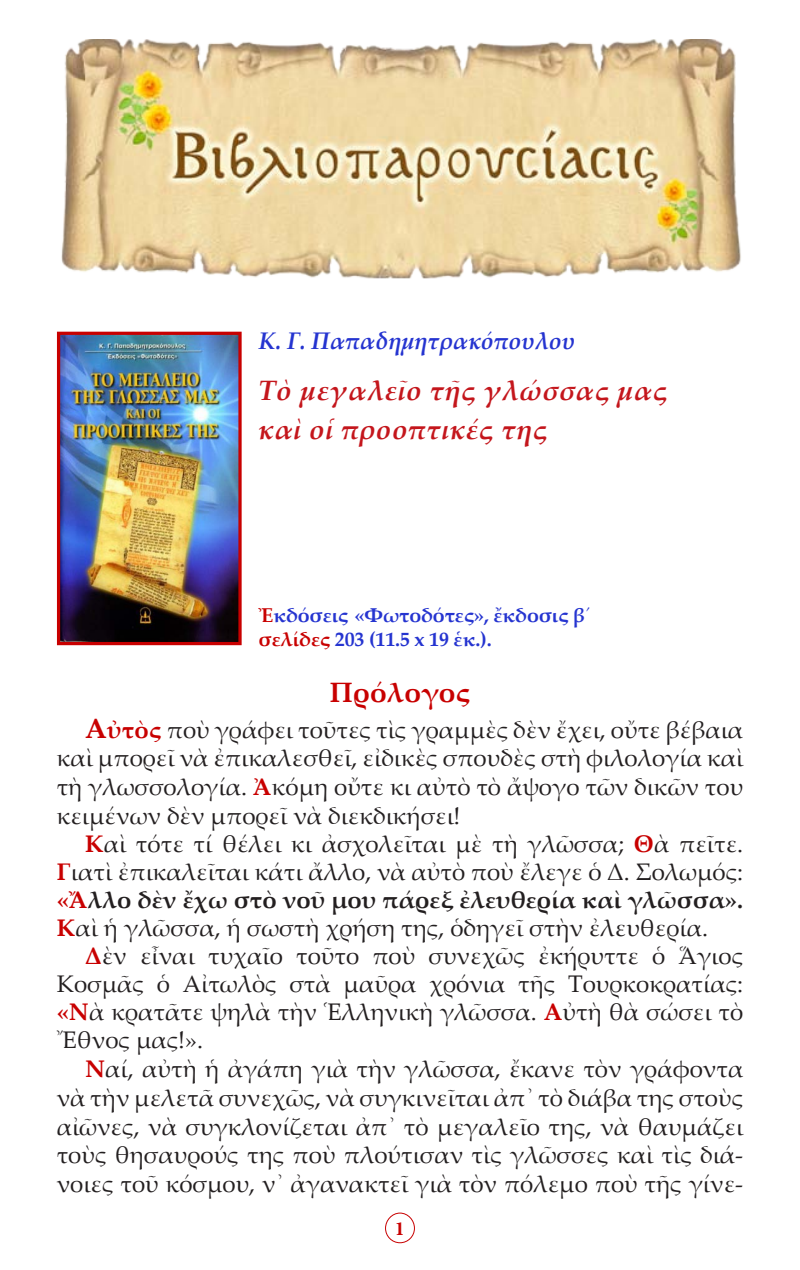
<style>
.page{position:relative;width:800px;height:1270px;background:#fff}
.page>*{position:absolute;margin:0;border:0;box-sizing:border-box;transform-origin:0 0}
.t1{font:italic 700 28px "Palatino Linotype";letter-spacing:.02em;color:#c4161c}
.t2{font:700 28px "Palatino Linotype";letter-spacing:.01em;color:#c80000}
.t3{font:24px/28.8px "Palatino Linotype";color:#231f20;text-align:justify}
.t4{font:italic 700 24px "Palatino Linotype";color:#2534d0}
.t5{font:700 20px "Palatino Linotype";letter-spacing:-.01em;color:#2534d0}
.t6{font:700 20px "Minion Pro";color:#c80000}
.s1{color:#c80000}
.s2{font-weight:700;font-size:28px;color:#c80000}
.s3{font-weight:700;color:#c80000}
.s4{font-weight:700}
</style>
<div class="page">
<div style="left:385px;top:1213px;width:30px;height:30px;border:1px solid #c80000;border-radius:50%"></div>
<img style="left:61px;top:40px;width:680px;height:239px">
<img style="left:61px;top:336px;width:177px;height:305px">
<div style="left:57px;top:332px;width:185px;height:313px;border:3px solid #c80000"></div>
<p class="t4" style="left:259px;top:324px;width:318px">Κ. Γ. Παπαδημητρακόπουλου</p>
<p class="t1" style="left:259px;top:370px;width:410px">Τὸ μεγαλεῖο τῆς γλώσσας μας</p>
<p class="t1" style="left:259px;top:410px;width:290px">καὶ οἱ προοπτικές της</p>
<p class="t5" style="left:259px;top:601px;width:334px"><span class="s1">Ἐ</span>κδόσεις «Φωτοδότες», ἔκδοσις β´</p>
<p class="t5" style="left:259px;top:625px;width:235px"><span class="s1">σελίδες</span> 203 (11.5 x 19 ἑκ.).</p>
<p class="t2" style="left:330px;top:673px;width:142px">Πρόλογος</p>
<p class="t3" style="left:57px;top:714px;width:688px;text-indent:28px"><span class="s2">Α</span><span class="s3">ὐτὸς</span> ποὺ γράφει τοῦτες τὶς γραμμὲς δὲν ἔχει, οὔτε βέβαια καὶ μπορεῖ νὰ ἐπικαλεσθεῖ, εἰδικὲς σπουδὲς στὴ φιλολογία καὶ τὴ γλωσσολογία. <span class="s3">Ἀ</span>κόμη οὔτε κι αὐτὸ τὸ ἄψογο τῶν δικῶν του κειμένων δὲν μπορεῖ νὰ διεκδικήσει!</p>
<p class="t3" style="left:57px;top:829px;width:688px;line-height:28px;text-indent:28px"><span class="s3">Κ</span>αὶ τότε τί θέλει κι ἀσχολεῖται μὲ τὴ γλῶσσα; <span class="s3">Θ</span>ὰ πεῖτε.<br><span class="s3">Γ</span>ιατὶ ἐπικαλεῖται κάτι ἄλλο, νὰ αὐτὸ ποὺ ἔλεγε ὁ Δ. Σολωμός: <span class="s3">«Ἄ</span><span class="s4">λλο δὲν ἔχω στὸ νοῦ μου πάρεξ ἐλευθερία καὶ γλῶσσα».<br></span><span class="s3">Κ</span>αὶ ἡ γλῶσσα, ἡ σωστὴ χρήση της, ὁδηγεῖ στὴν ἐλευθερία.</p>
<p class="t3" style="left:57px;top:941px;width:688px;line-height:28px;text-indent:28px"><span class="s3">Δ</span>ὲν εἶναι τυχαῖο τοῦτο ποὺ συνεχῶς ἐκήρυττε ὁ Ἅγιος Κοσμᾶς ὁ Αἰτωλὸς στὰ μαῦρα χρόνια τῆς Τουρκοκρατίας: <span class="s3">«Ν</span>ὰ κρατᾶτε ψηλὰ τὴν Ἑλληνικὴ γλῶσσα. <span class="s3">Α</span>ὐτὴ θὰ σώσει τὸ Ἔθνος μας!».</p>
<p class="t3" style="left:57px;top:1053px;width:688px;text-indent:28px"><span class="s3">Ν</span>αί, αὐτὴ ἡ ἀγάπη γιὰ τὴν γλῶσσα, ἔκανε τὸν γράφοντα νὰ τὴν μελετᾶ συνεχῶς, νὰ συγκινεῖται ἀπ᾿ τὸ διάβα της στοὺς αἰῶνες, νὰ συγκλονίζεται ἀπ᾿ τὸ μεγαλεῖο της, νὰ θαυμάζει τοὺς θησαυρούς της ποὺ πλούτισαν τὶς γλῶσσες καὶ τὶς διά&shy;νοιες τοῦ κόσμου, ν᾿ ἀγανακτεῖ γιὰ τὸν πόλεμο ποὺ τῆς γίνε-</p>
<p class="t6" style="left:395px;top:1214px;width:11px">1</p>
</div>
